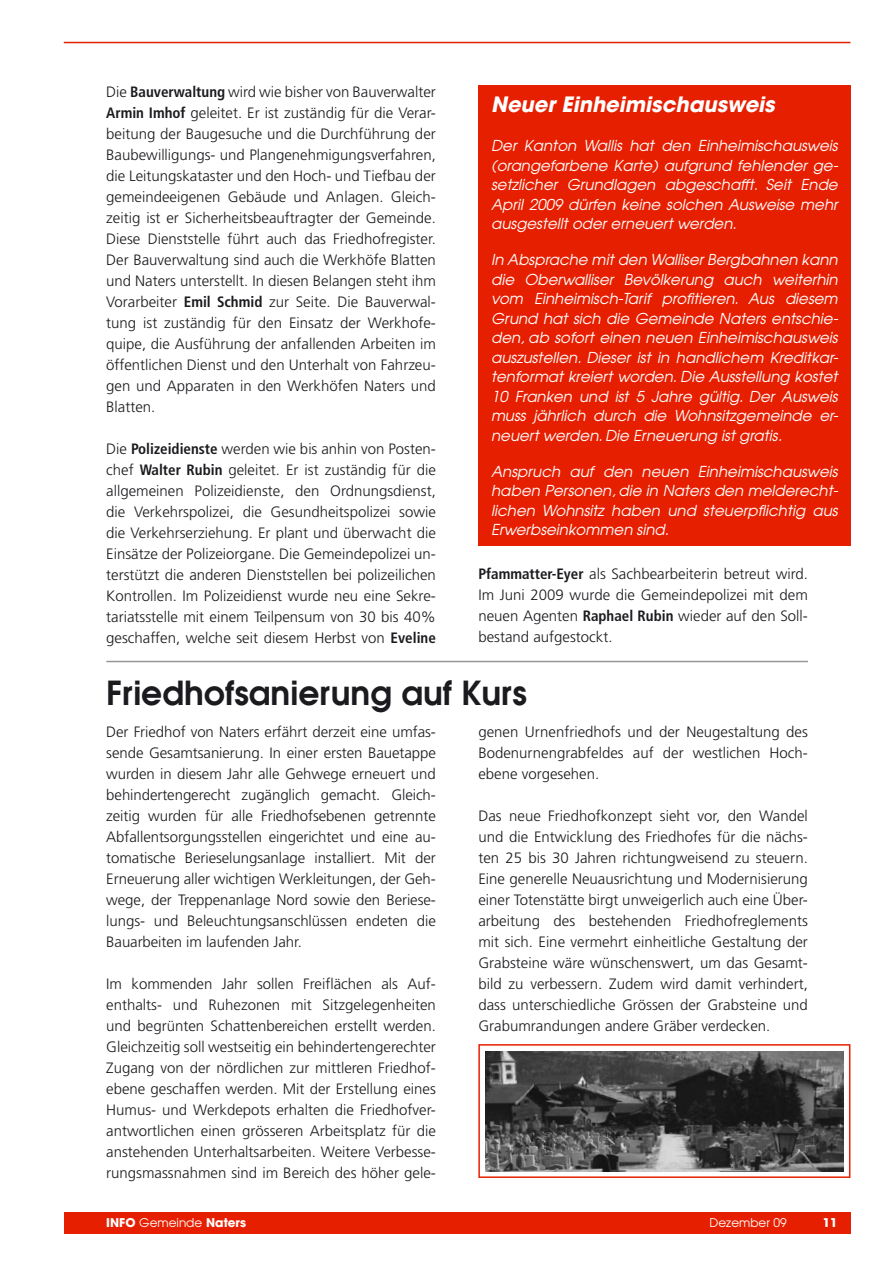
<style>
.page{position:relative;width:893px;height:1263px;background:#fff}
.page>*{position:absolute;margin:0;border:0;box-sizing:border-box;transform-origin:0 0}
.t1{font:600 33px "Avant Garde";color:#1b1b1f}
.t2{font:italic 700 21px "Avant Garde";color:#fff}
.t3{font:300 15px/21px "Frutiger";color:#1b1b1f;text-align:justify}
.t4{font:italic 15px/19.5px "Avant Garde";color:#fff;text-align:justify}
.t5{font:700 12px "Avant Garde";color:#fff}
.t6{font:12px "Avant Garde";color:#fff}
.s1{font-weight:700;font-stretch:condensed}
.s2{font-weight:400}
</style>
<div class="page">
<div style="left:64px;top:1212px;width:786px;height:21px;background:#e71f01"></div>
<hr style="left:64px;top:42px;width:786px;height:1px;background:#e71f01">
<div style="left:478px;top:85px;width:372px;height:460px;background:#e71f01"></div>
<hr style="left:106px;top:661px;width:702px;height:1px;background:#97979b">
<div style="left:478px;top:1044px;width:372px;height:134px;border:2px solid #e71f01"></div>
<img style="left:486px;top:1051px;width:357px;height:120px">
<p class="t3" style="left:106px;top:81px;width:331px">Die <span class="s1">Bauverwaltung</span> wird wie bisher von Bauverwalter <span class="s1">Armin Imhof</span> geleitet. Er ist zuständig für die Verar&shy;beitung der Baugesuche und die Durchführung der Baubewilligungs- und Plangenehmigungsverfahren, die Leitungskataster und den Hoch- und Tiefbau der gemeindeeigenen Gebäude und Anlagen. Gleich&shy;zeitig ist er Sicherheitsbeauftragter der Gemeinde.<br>Diese Dienststelle führt auch das Friedhofregister.<br>Der Bauverwaltung sind auch die Werkhöfe Blatten und Naters unterstellt. In diesen Belangen steht ihm Vorarbeiter <span class="s1">Emil Schmid</span> zur Seite. Die Bauverwal&shy;tung ist zuständig für den Einsatz der Werkhofe&shy;quipe, die Ausführung der anfallenden Arbeiten im öffentlichen Dienst und den Unterhalt von Fahrzeu&shy;gen und Apparaten in den Werkhöfen Naters und Blatten.</p>
<p class="t3" style="left:106px;top:438px;width:331px">Die <span class="s1">Polizeidienste</span> werden wie bis anhin von Posten&shy;chef <span class="s1">Walter Rubin</span> geleitet. Er ist zuständig für die allgemeinen Polizeidienste, den Ordnungsdienst, die Verkehrspolizei, die Gesundheitspolizei sowie die Verkehrserziehung. Er plant und überwacht die Einsätze der Polizeiorgane. Die Gemeindepolizei un&shy;terstützt die anderen Dienststellen bei polizeilichen Kontrollen. Im Polizeidienst wurde neu eine Sekre&shy;tariatsstelle mit einem Teilpensum von 30 bis 40% geschaffen, welche seit diesem Herbst von <span class="s1">Eveline</span></p>
<h1 class="t1" style="left:106px;top:671px;width:422px">Friedhofsanierung auf Kurs</h1>
<p class="t3" style="left:106px;top:721px;width:331px">Der Friedhof von Naters erfährt derzeit eine umfas&shy;sende Gesamtsanierung. In einer ersten Bauetappe wurden in diesem Jahr alle Gehwege erneuert und behindertengerecht zugänglich gemacht. Gleich&shy;zeitig wurden für alle Friedhofsebenen getrennte Abfallentsorgungsstellen eingerichtet und eine au&shy;tomatische Berieselungsanlage installiert. Mit der Erneuerung aller wichtigen Werkleitungen, der Geh&shy;wege, der Treppenanlage Nord sowie den Beriese&shy;lungs- und Beleuchtungsanschlüssen endeten die Bauarbeiten im laufenden Jahr.</p>
<p class="t3" style="left:106px;top:973px;width:331px">Im kommenden Jahr sollen Freiflächen als Auf&shy;enthalts- und Ruhezonen mit Sitzgelegenheiten und begrünten Schattenbereichen erstellt werden.<br>Gleichzeitig soll westseitig ein behindertengerechter Zugang von der nördlichen zur mittleren Friedhof&shy;ebene geschaffen werden. Mit der Erstellung eines Humus- und Werkdepots erhalten die Friedhofver&shy;antwortlichen einen grösseren Arbeitsplatz für die anstehenden Unterhaltsarbeiten. Weitere Verbesse&shy;rungsmassnahmen sind im Bereich des höher gele-</p>
<h2 class="t2" style="left:491px;top:91px;width:285px">Neuer Einheimischausweis</h2>
<p class="t4" style="left:491px;top:136px;width:349px">Der Kanton Wallis hat den Einheimischausweis (orangefarbene Karte) aufgrund fehlender ge&shy;setzlicher Grundlagen abgeschafft. Seit Ende April 2009 dürfen keine solchen Ausweise mehr ausgestellt oder erneuert werden.</p>
<p class="t4" style="left:491px;top:250px;width:349px">In Absprache mit den Walliser Bergbahnen kann die Oberwalliser Bevölkerung auch weiterhin vom Einheimisch-Tarif profitieren. Aus diesem Grund hat sich die Gemeinde Naters entschie&shy;den, ab sofort einen neuen Einheimischausweis auszustellen. Dieser ist in handlichem Kreditkar&shy;tenformat kreiert worden. Die Ausstellung kostet 10 Franken und ist 5 Jahre gültig. Der Ausweis muss jährlich durch die Wohnsitzgemeinde er&shy;neuert werden. Die Erneuerung ist gratis.</p>
<p class="t4" style="left:491px;top:461px;width:349px">Anspruch auf den neuen Einheimischausweis haben Personen, die in Naters den melderecht&shy;lichen Wohnsitz haben und steuerpflichtig aus Erwerbseinkommen sind.</p>
<p class="t3" style="left:478px;top:563px;width:331px"><span class="s1">Pfammatter-Eyer</span> als Sachbearbeiterin betreut wird.<br>Im Juni 2009 wurde die Gemeindepolizei mit dem neuen Agenten <span class="s1">Raphael Rubin</span> wieder auf den Soll&shy;bestand aufgestockt.</p>
<p class="t3" style="left:478px;top:721px;width:331px">genen Urnenfriedhofs und der Neugestaltung des Bodenurnengrabfeldes auf der westlichen Hoch&shy;ebene vorgesehen.</p>
<p class="t3" style="left:478px;top:805px;width:331px">Das neue Friedhofkonzept sieht vor, den Wandel und die Entwicklung des Friedhofes für die nächs&shy;ten 25 bis 30 Jahren richtungweisend zu steuern.<br>Eine generelle Neuausrichtung und Modernisierung einer Totenstätte birgt unweigerlich auch eine Über&shy;arbeitung des bestehenden Friedhofreglements mit sich. Eine vermehrt einheitliche Gestaltung der Grabsteine wäre wünschenswert, um das Gesamt&shy;bild zu verbessern. Zudem wird damit verhindert, dass unterschiedliche Grössen der Grabsteine und Grabumrandungen andere Gräber verdecken.</p>
<p class="t5" style="left:106px;top:1215px;width:141px">INFO <span class="s2">Gemeinde</span> Naters</p>
<p class="t6" style="left:710px;top:1215px;width:79px">Dezember 09</p>
<p class="t5" style="left:823px;top:1215px;width:16px">11</p>
</div>
